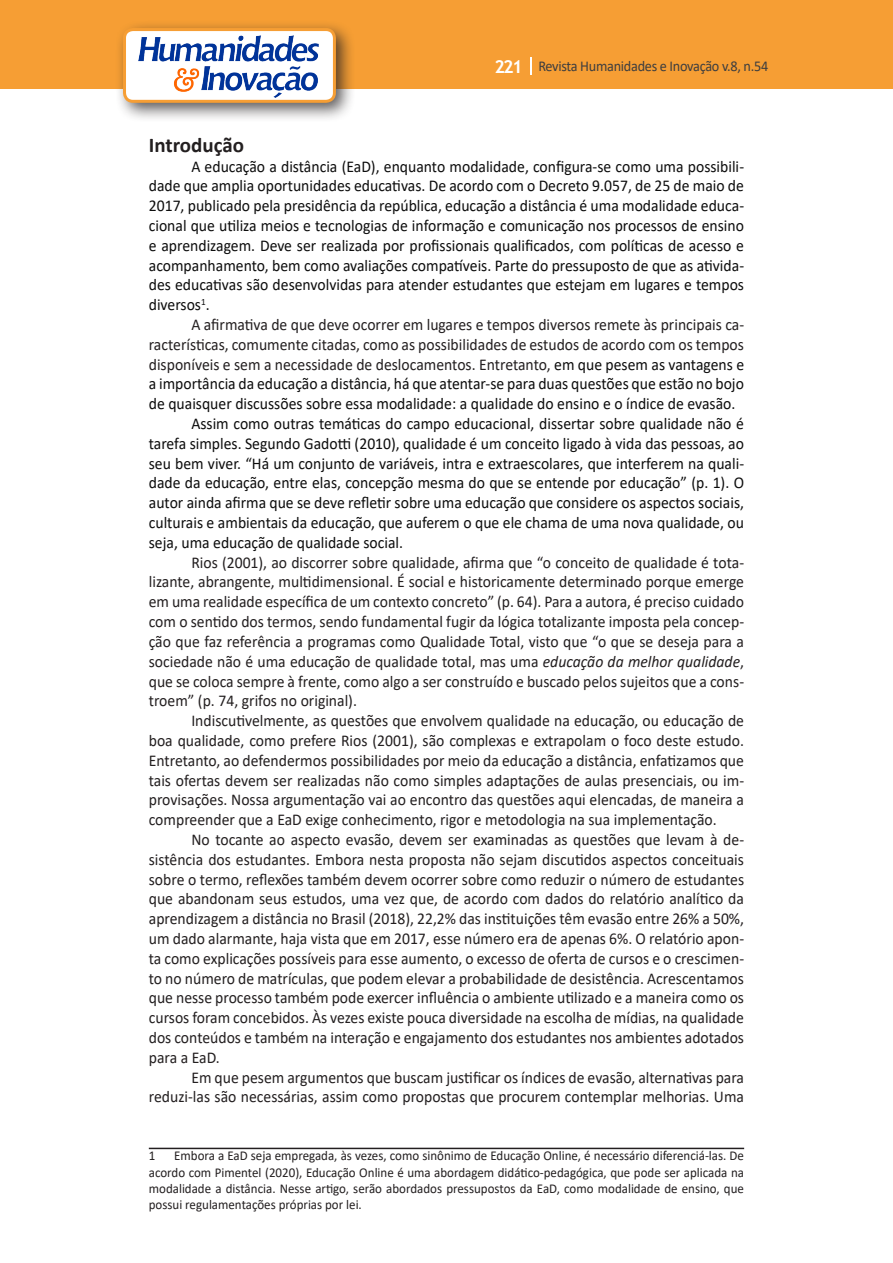
<style>
.page{position:relative;width:893px;height:1263px;background:#fff}
.page>*{position:absolute;margin:0;border:0;box-sizing:border-box;transform-origin:0 0}
.Titulo_2{font:700 21px "Calibri";color:#231f20}
.Texto{font:16.5px/19.8px "Calibri";color:#231f20;text-align:justify;scale:.95 1}
.Texto-2{font:16.5px/19.8px "Calibri";color:#0d0d0d;text-align:justify;scale:.95 1}
.t1{font:15px "Calibri";letter-spacing:-.02em;color:#3e3e3f;scale:.95 1}
.Rodapé{font:13.5px/16.2px "Calibri";color:#231f20;text-align:justify;scale:.96 1}
.s1{font-family:"Trebuchet MS";font-weight:700;font-size:18px;color:#fff}
.s2{color:#0d0d0d}
.s3{font-style:italic}
</style>
<div class="page">
<div style="left:0;top:0;width:893px;height:88px;background:#f69e34"></div>
<svg style="left:530px;top:57px;width:2px;height:18px"></svg>
<div style="left:115px;top:20px;width:241px;height:103px;background:#231f20;opacity:.75"></div>
<div style="left:125px;top:30px;width:209px;height:71px;background:#fff;border-radius:9px"></div>
<img style="left:138px;top:35px;width:181px;height:62px">
<div style="left:123px;top:28px;width:213px;height:75px;border:3px solid #f69e34;border-radius:9px"></div>
<hr style="left:149px;top:1148px;width:595px;height:1px;background:#231f20">
<p class="t1" style="left:495px;top:56px;width:290px"><span class="s1">221</span> Revista Humanidades e Inovação v.8, n.54</p>
<p class="Titulo_2" style="left:149px;top:130px;width:97px">Introdução</p>
<p class="Texto-2" style="left:149px;top:156px;width:628px;text-indent:43px">A educação a distância (EaD), enquanto modalidade, configura-se como uma possibili&shy;dade que amplia oportunidades educativas. De acordo com o Decreto 9.057, de 25 de maio de 2017, publicado pela presidência da república, educação a distância é uma modalidade educa&shy;cional que utiliza meios e tecnologias de informação e comunicação nos processos de ensino e aprendizagem. Deve ser realizada por profissionais qualificados, com políticas de acesso e acompanhamento, bem como avaliações compatíveis. Parte do pressuposto de que as ativida&shy;des educativas são desenvolvidas para atender estudantes que estejam em lugares e tempos diversos<sup>1</sup>.</p>
<p class="Texto" style="left:149px;top:314px;width:628px;text-indent:43px">A afirmativa de que deve ocorrer em lugares e tempos diversos remete às principais ca&shy;racterísticas, comumente citadas, como as possibilidades de estudos de acordo com os tempos disponíveis e sem a necessidade de deslocamentos. Entretanto, <span class="s2">em que pesem as vantagens e a importância da educação a distância, há que atentar-se para duas questões que estão no bojo de quaisquer discussões sobre essa modalidade: a qualidade do ensino e o índice de evasão.</span></p>
<p class="Texto-2" style="left:149px;top:413px;width:628px;text-indent:43px">Assim como outras temáticas do campo educacional, dissertar sobre qualidade não é tarefa simples. Segundo Gadotti (2010), qualidade é um conceito ligado à vida das pessoas, ao seu bem viver. “Há um conjunto de variáveis, intra e extraescolares, que interferem na quali&shy;dade da educação, entre elas, concepção mesma do que se entende por educação” (p. 1). O autor ainda afirma que se deve refletir sobre uma educação que considere os aspectos sociais, culturais e ambientais da educação, que auferem o que ele chama de uma nova qualidade, ou seja, uma educação de qualidade social.</p>
<p class="Texto" style="left:149px;top:552px;width:628px;text-indent:43px">Rios (2001), ao discorrer sobre qualidade, afirma que “o conceito de qualidade é tota&shy;lizante, abrangente, multidimensional. É social e historicamente determinado porque emerge em uma realidade específica de um contexto concreto” (p. 64). Para a autora, é preciso cuidado com o sentido dos termos, sendo fundamental fugir da lógica totalizante imposta pela concep&shy;ção que faz referência a programas como Qualidade Total, visto que “o que se deseja para a sociedade não é uma educação de qualidade total, mas uma <span class="s3">educação da melhor qualidade</span>, que se coloca sempre à frente, como algo a ser construído e buscado pelos sujeitos que a cons&shy;troem” (p. 74, grifos no original).</p>
<p class="Texto" style="left:149px;top:710px;width:628px;text-indent:43px">Indiscutivelmente, as questões que envolvem qualidade na educação, ou educação de boa qualidade, como prefere Rios (2001), são complexas e extrapolam o foco deste estudo.<br>Entretanto, ao defendermos possibilidades por meio da educação a distância, enfatizamos que tais ofertas devem ser realizadas não como simples adaptações de aulas presenciais, ou im&shy;provisações. Nossa argumentação vai ao encontro das questões aqui elencadas, de maneira a compreender que a EaD exige conhecimento, rigor e metodologia na sua implementação.</p>
<p class="Texto" style="left:149px;top:829px;width:628px;text-indent:43px">No tocante ao aspecto evasão, devem ser examinadas as questões que levam à de&shy;sistência dos estudantes. Embora nesta proposta não sejam discutidos aspectos conceituais sobre o termo, reflexões também devem ocorrer sobre como reduzir o número de estudantes que abandonam seus estudos, uma vez que, de acordo com dados do relatório analítico da aprendizagem a distância no Brasil (2018), 22,2% das instituições têm evasão entre 26% a 50%, um dado alarmante, haja vista que em 2017, esse número era de apenas 6%. O relatório apon&shy;ta como explicações possíveis para esse aumento, o excesso de oferta de cursos e o crescimen&shy;to no número de matrículas, que podem elevar a probabilidade de desistência. Acrescentamos que nesse processo também pode exercer influência o ambiente utilizado e a maneira como os cursos foram concebidos. Às vezes existe pouca diversidade na escolha de mídias, na qualidade dos conteúdos e também na interação e engajamento dos estudantes nos ambientes adotados para a EaD.</p>
<p class="Texto" style="left:149px;top:1067px;width:628px;text-align:right">Em que pesem argumentos que buscam justificar os índices de evasão, alternativas para reduzi-las são necessárias, assim como propostas que procurem contemplar melhorias. Uma</p>
<p class="Rodapé" style="left:149px;top:1147px;width:621px;text-indent:25px">Embora a EaD seja empregada, às vezes, como sinônimo de Educação Online, é necessário diferenciá-las. De acordo com Pimentel (2020), Educação Online é uma abordagem didático-pedagógica, que pode ser aplicada na modalidade a distância. Nesse artigo, serão abordados pressupostos da EaD, como modalidade de ensino, que possui regulamentações próprias por lei.</p>
<p class="Rodapé" style="left:149px;top:1147px;width:8px">1</p>
</div>
